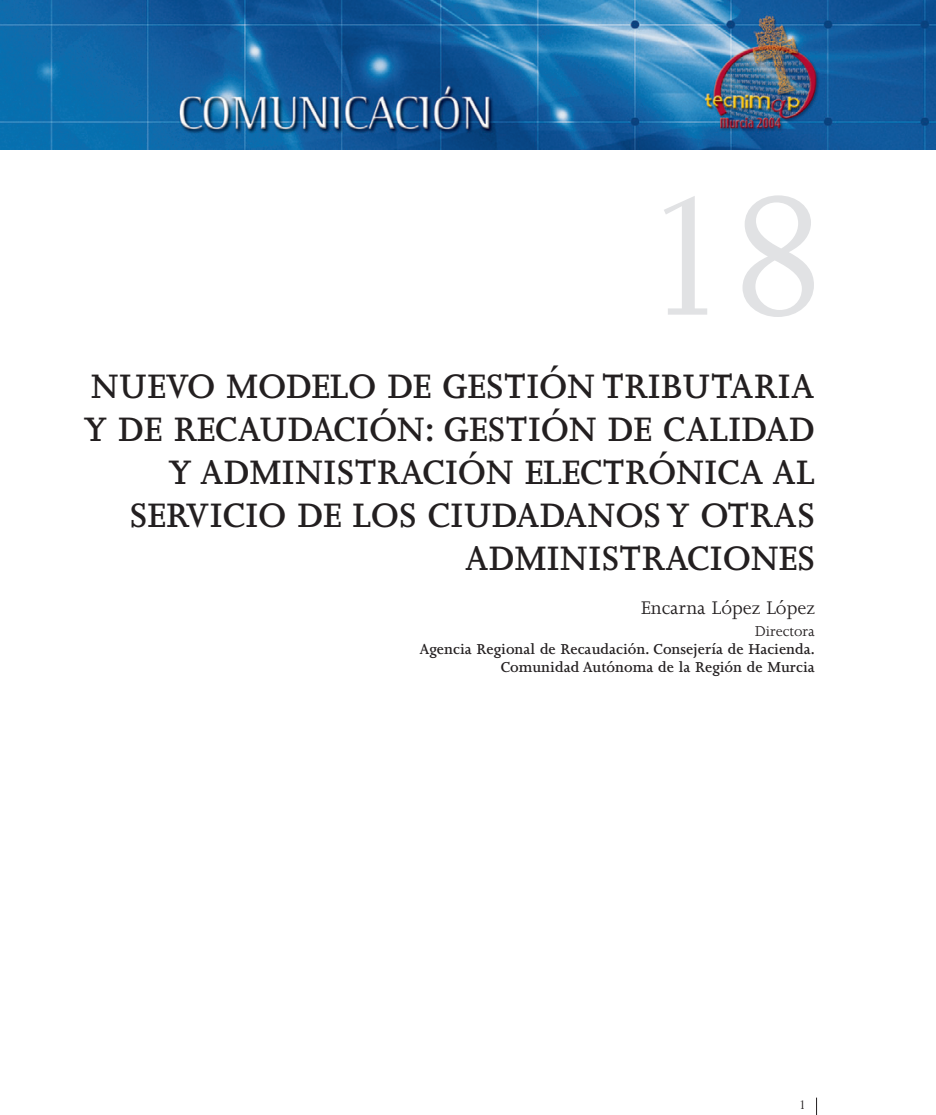
<style>
.page{position:relative;width:936px;height:1115px;background:#fff}
.page>*{position:absolute;margin:0;border:0;box-sizing:border-box;transform-origin:0 0}
.t1{font:195px "Joanna";color:#e1e2e4}
.t2{font:600 39px/42.9px "Joanna";color:#231f20;text-align:right}
.t3{font:21px "Joanna";color:#231f20}
.t4{font:600 16.5px/18.1px "Joanna";color:#231f20;text-align:right}
.t5{font:16.5px "Joanna";color:#231f20}
.t6{font:14.25px "Joanna";color:#231f20}
</style>
<div class="page">
<img style="left:0;top:0;width:935px;height:149px">
<svg style="left:816px;top:1097px;width:1px;height:17px"></svg>
<h1 class="t1" style="left:636px;top:186px;width:195px">18</h1>
<p class="t2" style="left:84px;top:368px;width:732px">NUEVO MODELO DE GESTIÓN TRIBUTARIA<br>Y DE RECAUDACIÓN: GESTIÓN DE CALIDAD<br>Y ADMINISTRACIÓN ELECTRÓNICA AL<br>SERVICIO DE LOS CIUDADANOS Y OTRAS<br>ADMINISTRACIONES</p>
<p class="t3" style="left:641px;top:599px;width:175px">Encarna López López</p>
<p class="t5" style="left:755px;top:624px;width:61px">Directora</p>
<p class="t4" style="left:419px;top:641px;width:397px">Agencia Regional de Recaudación. Consejería de Hacienda.<br>Comunidad Autónoma de la Región de Murcia</p>
<p class="t6" style="left:798px;top:1099px;width:9px">1</p>
</div>
